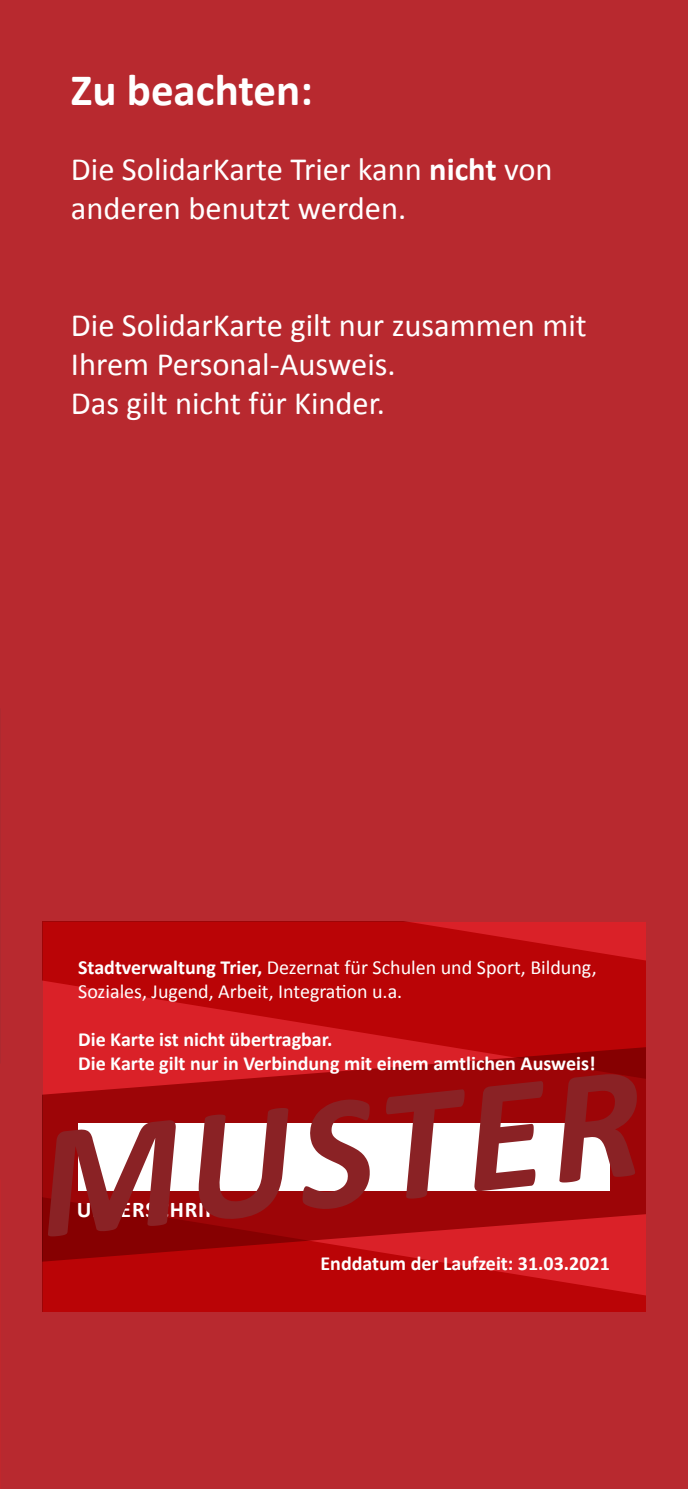
<style>
.page{position:relative;width:688px;height:1489px;background:#fff}
.page>*{position:absolute;margin:0;border:0;box-sizing:border-box;transform-origin:0 0}
.t1{font:700 45px "Calibri";color:#fff}
.t2{font:32.5px/39px "Calibri";color:#fff}
.t3{font:700 22.5px "Calibri";letter-spacing:.04em;color:#fff}
.t4{font:700 20px/24px "Calibri";color:#fff}
.t5{font:20px/24px "Calibri";color:#fff}
.s1{font-weight:700}
</style>
<div class="page">
<div style="left:0;top:0;width:687px;height:1488px;background:#b8292f"></div>
<svg style="left:43px;top:1194px;width:602px;height:117px;fill:#ba0406"></svg>
<svg style="left:43px;top:921px;width:602px;height:179px;fill:#ba0406"></svg>
<svg style="left:48px;top:1073px;width:589px;height:163px"></svg>
<h1 class="t1" style="left:71px;top:61px;width:243px">Zu beachten:</h1>
<p class="t2" style="left:71px;top:149px;width:483px">Die SolidarKarte Trier kann <span class="s1">nicht</span> von anderen benutzt werden.</p>
<p class="t2" style="left:71px;top:305px;width:517px">Die SolidarKarte gilt nur zusammen mit<br>Ihrem Personal-Ausweis.<br>Das gilt nicht für Kinder.</p>
<p class="t5" style="left:78px;top:955px;width:520px"><span class="s1">Stadtverwaltung Trier,</span> Dezernat für Schulen und Sport, Bildung,<br>Soziales, Jugend, Arbeit, Integration u.a.</p>
<p class="t4" style="left:78px;top:1027px;width:518px">Die Karte ist nicht übertragbar.<br>Die Karte gilt nur in Verbindung mit einem amtlichen Ausweis!</p>
<p class="t3" style="left:77px;top:1194px;width:152px">Unterschrift</p>
<p class="t4" style="left:320px;top:1250px;width:291px">Enddatum der Laufzeit: 31.03.2021</p>
</div>
